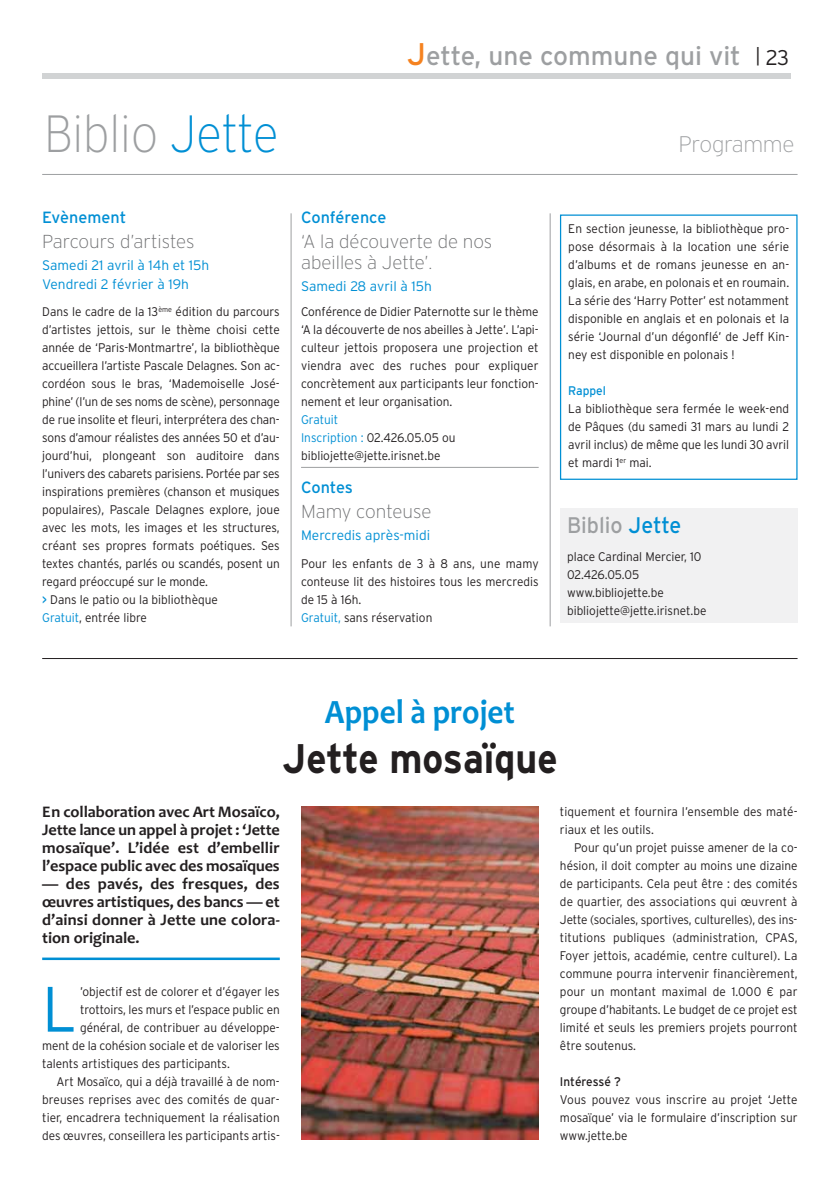
<style>
.page{position:relative;width:834px;height:1188px;background:#fff}
.page>*{position:absolute;margin:0;border:0;box-sizing:border-box;transform-origin:0 0}
.t1{font:300 63.88px "Interstate";color:#008fd4;scale:.95 1}
.t2{font:200 52.25px "Interstate";color:#9d9fa1;scale:.91 1}
.t3{font:700 41.25px "Interstate";color:#231f20;scale:.91 1}
.t4{font:700 34.38px "Candara";color:#008fd4;scale:.91 1}
.t5{font:26.25px "Interstate";color:#9d9fa1}
.t6{font:22.5px "Interstate";color:#9d9fa1;scale:.95 1}
.t7{font:200 22.5px "Interstate";letter-spacing:-.015em;color:#9d9fa1}
.t8{font:200 18.75px/21.2px "Interstate";color:#6d6e70}
.t9{font:700 16.25px/18px "Candara";color:#231f20;text-align:justify}
.t10{font:16.25px "Interstate";color:#008fd4}
.t11{font:300 13.75px/19.8px "Interstate";color:#008fd4}
.t12{font:300 12.5px/18px "Interstate";color:#231f20;scale:.95 1}
.t13{font:12.5px "Interstate";color:#231f20;scale:.95 1}
.t14{font:12.5px "Interstate";color:#008fd4;scale:.95 1}
.s1{color:#008fd4}
.s2{font-weight:400;color:#008fd4}
.s3{font-size:31.25px;color:#f5821f}
.s4{font-weight:300;font-size:18.75px;color:#231f20}
.s5{font-weight:300;font-size:21.25px;color:#231f20}
</style>
<div class="page">
<div style="left:42px;top:73px;width:748px;height:6px;background:#d1d3d4"></div>
<hr style="left:42px;top:174px;width:755px;height:1px;background:#9d9fa1">
<hr style="left:301px;top:467px;width:237px;height:1px;background:#9d9fa1">
<div style="left:559px;top:508px;width:238px;height:114px;background:#f1f1f2"></div>
<div style="left:559px;top:214px;width:238px;height:266px;border:1px solid #008fd4"></div>
<hr style="left:291px;top:213px;width:1px;height:413px;background:#9d9fa1">
<hr style="left:549px;top:213px;width:1px;height:413px;background:#9d9fa1">
<hr style="left:42px;top:658px;width:755px;height:1px;background:#231f20">
<hr style="left:42px;top:957px;width:238px;height:2px;background:#008fd4">
<img style="left:301px;top:806px;width:237px;height:333px">
<h2 class="t2" style="left:44px;top:114px;width:259px">Biblio <span class="s1">Jette</span></h2>
<h3 class="t10" style="left:42px;top:211px;width:85px">Evènement</h3>
<h3 class="t8" style="left:42px;top:232px;width:154px">Parcours d’artistes</h3>
<p class="t11" style="left:42px;top:256px;width:169px">Samedi 21 avril à 14h et 15h<br>Vendredi 2 février à 19h</p>
<p class="t12" style="left:42px;top:303px;width:252px">Dans le cadre de la 13<sup>ème</sup> édition du parcours d’artistes jettois, sur le thème choisi cette année de ‘Paris-Montmartre’, la bibliothèque accueillera l’artiste Pascale Delagnes. Son ac&shy;cordéon sous le bras, ‘Mademoiselle José&shy;phine’ (l’un de ses noms de scène), personnage de rue insolite et fleuri, interprétera des chan&shy;sons d’amour réalistes des années 50 et d’au&shy;jourd’hui, plongeant son auditoire dans l’univers des cabarets parisiens. Portée par ses inspirations premières (chanson et musiques populaires), Pascale Delagnes explore, joue avec les mots, les images et les structures, créant ses propres formats poétiques. Ses textes chantés, parlés ou scandés, posent un regard préoccupé sur le monde.<br><span class="s2">&gt;</span> Dans le patio ou la bibliothèque<br><span class="s1">Gratuit</span>, entrée libre</p>
<h3 class="t5" style="left:407px;top:46px;width:383px"><span class="s3">J</span>ette, une commune qui vit <span class="s4">|</span> <span class="s5">23</span></h3>
<h3 class="t10" style="left:301px;top:211px;width:87px">Conférence</h3>
<h3 class="t8" style="left:301px;top:232px;width:193px">‘A la découverte de nos abeilles à Jette’.</h3>
<p class="t11" style="left:301px;top:277px;width:132px">Samedi 28 avril à 15h</p>
<p class="t12" style="left:301px;top:303px;width:251px;text-align:justify">Conférence de Didier Paternotte sur le thème ‘A la découverte de nos abeilles à Jette’. L’api&shy;culteur jettois proposera une projection et viendra avec des ruches pour expliquer concrètement aux participants leur fonction&shy;nement et leur organisation.</p>
<p class="t12" style="left:301px;top:411px;width:164px"><span class="s1">Gratuit<br>Inscription :</span> 02.426.05.05 ou bibliojette@jette.irisnet.be</p>
<h3 class="t10" style="left:301px;top:481px;width:53px">Contes</h3>
<h3 class="t8" style="left:301px;top:502px;width:132px">Mamy conteuse</h3>
<p class="t11" style="left:301px;top:526px;width:131px">Mercredis après-midi</p>
<p class="t12" style="left:301px;top:555px;width:251px">Pour les enfants de 3 à 8 ans, une mamy conteuse lit des histoires tous les mercredis de 15 à 16h.<br><span class="s1">Gratuit,</span> sans réservation</p>
<h3 class="t7" style="left:678px;top:136px;width:117px">Programme</h3>
<p class="t12" style="left:568px;top:220px;width:234px;text-align:justify">En section jeunesse, la bibliothèque pro&shy;pose désormais à la location une série d’albums et de romans jeunesse en an&shy;glais, en arabe, en polonais et en roumain.<br>La série des ‘Harry Potter’ est notamment disponible en anglais et en polonais et la série ‘Journal d’un dégonflé’ de Jeff Kin&shy;ney est disponible en polonais !</p>
<p class="t14" style="left:568px;top:385px;width:41px">Rappel</p>
<p class="t12" style="left:568px;top:400px;width:234px;text-align:justify">La bibliothèque sera fermée le week-end de Pâques (du samedi 31 mars au lundi 2 avril inclus) de même que les lundi 30 avril et mardi 1<sup>er</sup> mai.</p>
<h3 class="t6" style="left:567px;top:516px;width:122px">Biblio <span class="s1">Jette</span></h3>
<p class="t12" style="left:567px;top:548px;width:148px">place Cardinal Mercier, 10<br>02.426.05.05 www.bibliojette.be bibliojette@jette.irisnet.be</p>
<h3 class="t4" style="left:325px;top:699px;width:210px">Appel à projet</h3>
<h3 class="t3" style="left:282px;top:743px;width:304px">Jette mosaïque</h3>
<h3 class="t9" style="left:42px;top:804px;width:239px">En collaboration avec Art Mosaïco, Jette lance un appel à projet : ‘Jette mosaïque’. L’idée est d’embellir l’espace public avec des mosaïques</h3>
<h3 class="t9" style="left:42px;top:876px;width:239px">— des pavés, des fresques, des œuvres artistiques, des bancs — et d’ainsi donner à Jette une colora&shy;tion originale.</h3>
<h1 class="t1" style="left:42px;top:985px;width:38px">L</h1>
<p class="t12" style="left:80px;top:983px;width:212px">’objectif est de colorer et d’égayer les</p>
<p class="t12" style="left:80px;top:1001px;width:212px">trottoirs, les murs et l’espace public en</p>
<p class="t12" style="left:80px;top:1019px;width:212px">général, de contribuer au développe-</p>
<p class="t12" style="left:42px;top:1037px;width:251px">ment de la cohésion sociale et de valoriser les</p>
<p class="t12" style="left:42px;top:1055px;width:199px">talents artistiques des participants.</p>
<p class="t12" style="left:56px;top:1073px;width:236px">Art Mosaïco, qui a déjà travaillé à de nom-</p>
<p class="t12" style="left:42px;top:1091px;width:251px">breuses reprises avec des comités de quar-</p>
<p class="t12" style="left:42px;top:1109px;width:251px">tier, encadrera techniquement la réalisation</p>
<p class="t12" style="left:42px;top:1127px;width:252px">des œuvres, conseillera les participants artis-</p>
<p class="t12" style="left:559px;top:803px;width:251px">tiquement et fournira l’ensemble des maté&shy;riaux et les outils.</p>
<p class="t12" style="left:559px;top:839px;width:251px;text-align:justify;text-indent:14px">Pour qu’un projet puisse amener de la co&shy;hésion, il doit compter au moins une dizaine de participants. Cela peut être : des comités de quartier, des associations qui œuvrent à Jette (sociales, sportives, culturelles), des ins&shy;titutions publiques (administration, CPAS, Foyer jettois, académie, centre culturel). La commune pourra intervenir financièrement, pour un montant maximal de 1.000 ¤ par groupe d’habitants. Le budget de ce projet est limité et seuls les premiers projets pourront être soutenus.</p>
<p class="t13" style="left:559px;top:1076px;width:66px">Intéressé ?</p>
<p class="t12" style="left:559px;top:1091px;width:251px;text-align:justify">Vous pouvez vous inscrire au projet ‘Jette mosaïque’ via le formulaire d’inscription sur www.jette.be</p>
</div>
